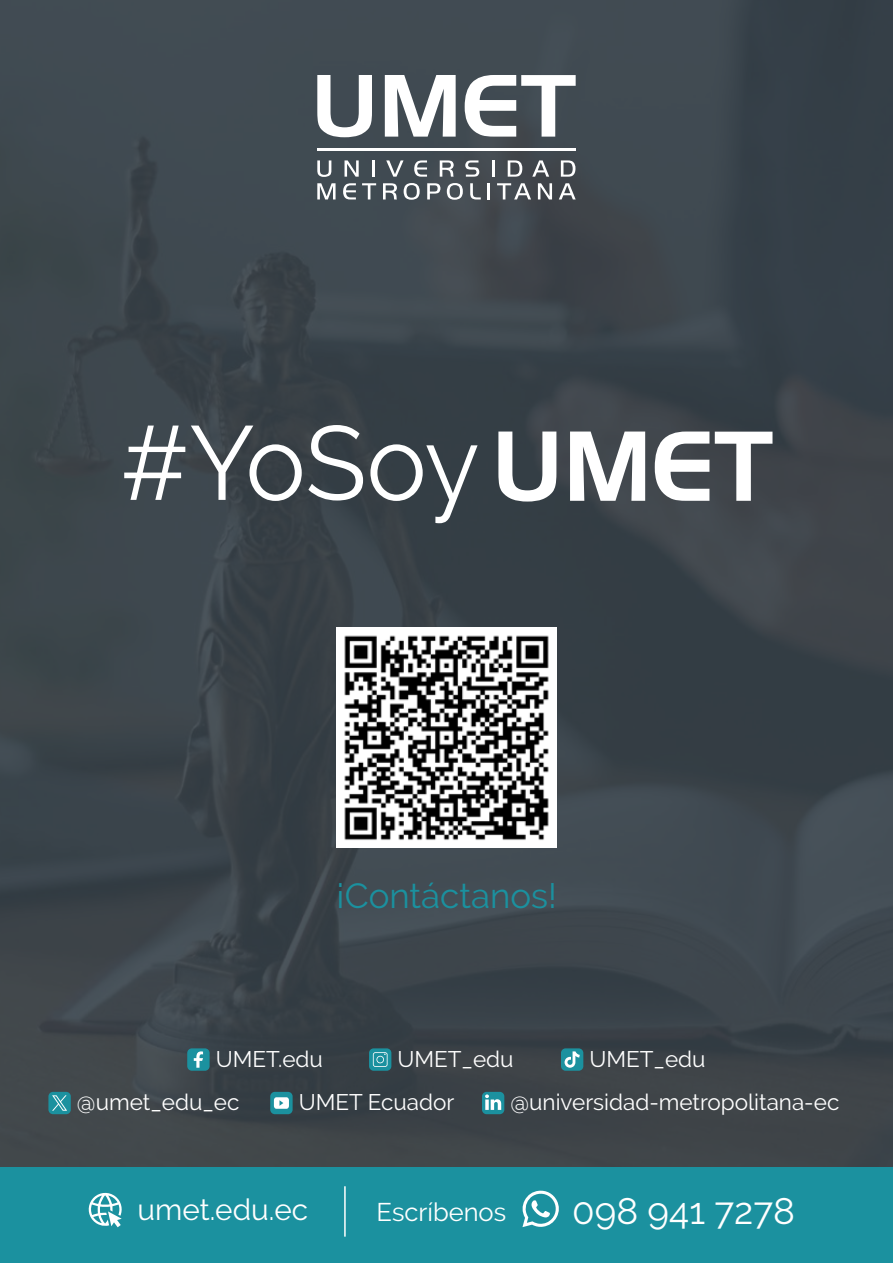
<style>
.page{position:relative;width:893px;height:1263px;background:#fff}
.page>*{position:absolute;margin:0;border:0;box-sizing:border-box;transform-origin:0 0}
.t1{font:104.7px "Raleway";letter-spacing:-.01em;color:#fff}
.t2{font:36.9px "Raleway";color:#fff}
.t3{font:34.8px "Raleway";color:#1b919f}
.t4{font:29.7px "Raleway";color:#fff}
.t5{font:25.5px "Raleway";color:#fff}
.t6{font:22.5px "Raleway";color:#fff}
</style>
<div class="page">
<div style="left:0;top:0;width:893px;height:1260px;background:#37424a"></div>
<div style="left:0;top:1167px;width:893px;height:96px;background:#1b919f"></div>
<img style="left:336px;top:627px;width:221px;height:221px">
<svg style="left:498px;top:431px;width:58px;height:70px"></svg>
<svg style="left:570px;top:431px;width:75px;height:70px"></svg>
<svg style="left:655px;top:431px;width:54px;height:70px"></svg>
<svg style="left:715px;top:432px;width:57px;height:69px"></svg>
<svg style="left:317px;top:75px;width:55px;height:62px"></svg>
<svg style="left:385px;top:75px;width:71px;height:62px"></svg>
<svg style="left:465px;top:75px;width:111px;height:62px"></svg>
<svg style="left:317px;top:160px;width:14px;height:17px"></svg>
<svg style="left:344px;top:160px;width:15px;height:17px"></svg>
<hr style="left:372px;top:160px;width:3px;height:17px;background:#fff">
<svg style="left:386px;top:160px;width:17px;height:17px"></svg>
<svg style="left:414px;top:160px;width:13px;height:17px"></svg>
<svg style="left:440px;top:160px;width:14px;height:17px"></svg>
<svg style="left:465px;top:160px;width:14px;height:17px"></svg>
<svg style="left:492px;top:160px;width:2px;height:17px"></svg>
<svg style="left:508px;top:160px;width:14px;height:17px"></svg>
<svg style="left:532px;top:160px;width:17px;height:17px"></svg>
<svg style="left:561px;top:160px;width:14px;height:17px"></svg>
<svg style="left:317px;top:183px;width:19px;height:16px"></svg>
<svg style="left:343px;top:183px;width:13px;height:16px"></svg>
<svg style="left:362px;top:183px;width:14px;height:16px"></svg>
<svg style="left:383px;top:183px;width:14px;height:16px"></svg>
<svg style="left:404px;top:183px;width:16px;height:17px"></svg>
<svg style="left:427px;top:183px;width:13px;height:16px"></svg>
<svg style="left:447px;top:183px;width:16px;height:17px"></svg>
<svg style="left:470px;top:183px;width:11px;height:16px"></svg>
<svg style="left:488px;top:183px;width:2px;height:16px"></svg>
<svg style="left:497px;top:183px;width:34px;height:16px"></svg>
<svg style="left:538px;top:183px;width:14px;height:16px"></svg>
<svg style="left:559px;top:183px;width:17px;height:16px"></svg>
<hr style="left:317px;top:149px;width:259px;height:2px;background:#fff">
<svg style="left:88px;top:1192px;width:34px;height:35px"></svg>
<svg style="left:522px;top:1190px;width:37px;height:37px"></svg>
<hr style="left:344px;top:1186px;width:2px;height:50px;background:#fff">
<div style="left:187px;top:1048px;width:23px;height:23px;background:#1b919f;border-radius:5px"></div>
<svg style="left:194px;top:1051px;width:9px;height:17px"></svg>
<div style="left:369px;top:1048px;width:22px;height:23px;background:#1b919f;border-radius:5px"></div>
<svg style="left:373px;top:1052px;width:15px;height:15px"></svg>
<div style="left:561px;top:1048px;width:22px;height:23px;background:#1b919f;border-radius:5px"></div>
<svg style="left:565px;top:1051px;width:15px;height:17px"></svg>
<div style="left:270px;top:1092px;width:23px;height:22px;background:#1b919f;border-radius:5px"></div>
<div style="left:274px;top:1097px;width:15px;height:12px;background:#fff;border-radius:3px"></div>
<svg style="left:279px;top:1100px;width:4px;height:6px"></svg>
<div style="left:48px;top:1092px;width:23px;height:22px;background:#1b919f;border-radius:5px"></div>
<svg style="left:52px;top:1095px;width:15px;height:16px"></svg>
<div style="left:482px;top:1092px;width:22px;height:22px;background:#1b919f;border-radius:5px"></div>
<svg style="left:485px;top:1094px;width:16px;height:16px"></svg>
<h1 class="t1" style="left:120px;top:402px;width:361px">#YoSoy</h1>
<h3 class="t3" style="left:336px;top:875px;width:222px">¡Contáctanos!</h3>
<p class="t6" style="left:216px;top:1046px;width:109px">UMET.edu</p>
<p class="t6" style="left:397px;top:1046px;width:118px">UMET_edu</p>
<p class="t6" style="left:589px;top:1046px;width:118px">UMET_edu</p>
<p class="t6" style="left:77px;top:1089px;width:164px">@umet_edu_ec</p>
<p class="t6" style="left:299px;top:1089px;width:157px">UMET Ecuador</p>
<p class="t6" style="left:510px;top:1089px;width:330px">@universidad-metropolitana-ec</p>
<h3 class="t4" style="left:138px;top:1192px;width:172px">umet.edu.ec</h3>
<p class="t5" style="left:377px;top:1197px;width:131px">Escríbenos</p>
<h2 class="t2" style="left:572px;top:1189px;width:224px">098 941 7278</h2>
</div>
